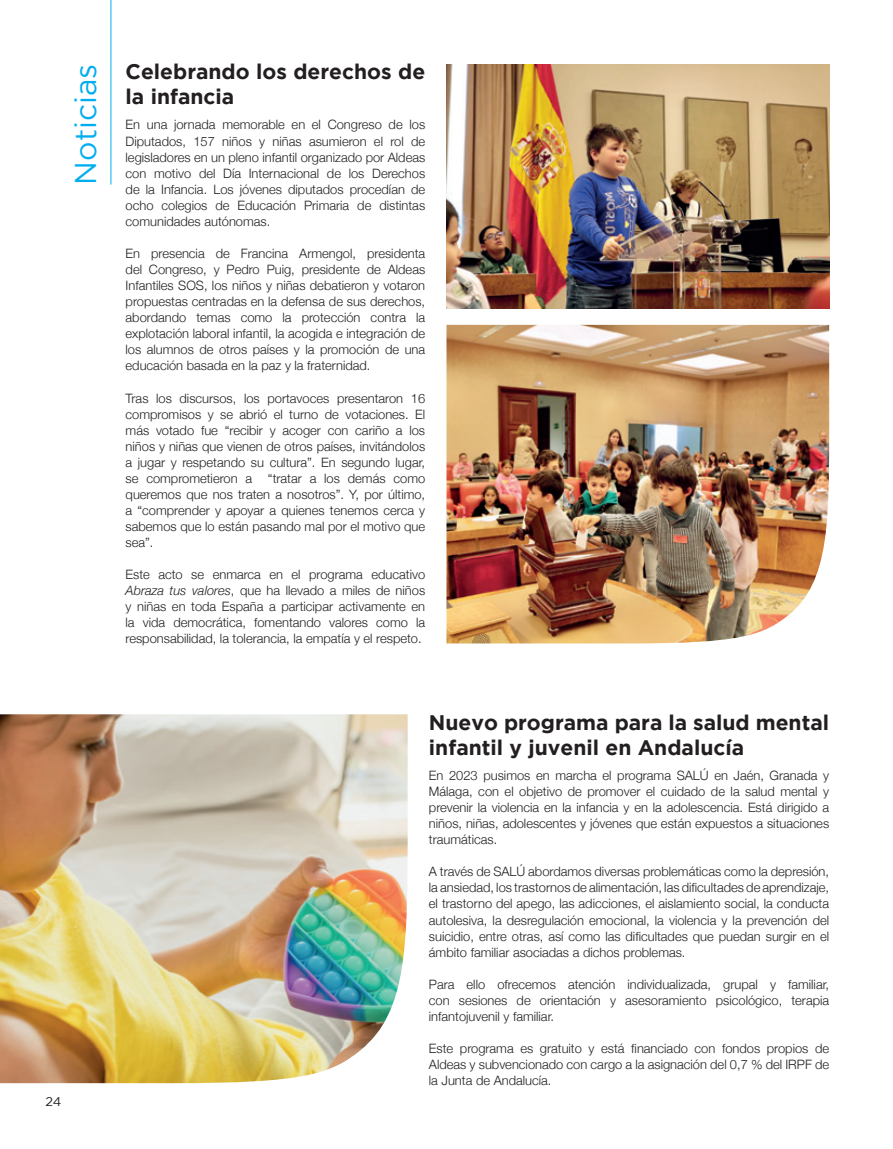
<style>
.page{position:relative;width:893px;height:1149px;background:#fff}
.page>*{position:absolute;margin:0;border:0;box-sizing:border-box;transform-origin:0 0}
.t1{font:30px "Gotham";color:#00aeef}
.t2{font:700 21px/25.2px "Gotham";color:#231f20}
.t3{font:300 12.9px/16px "Helvetica Neue";color:#231f20;text-align:justify}
.t4{font:12.75px "Gotham";color:#231f20}
.s1{font-style:italic}
</style>
<div class="page">
<hr style="left:111px;top:0;width:1px;height:184px;background:#00aeef">
<img style="left:446px;top:325px;width:383px;height:318px">
<img style="left:0;top:714px;width:408px;height:368px">
<img style="left:446px;top:64px;width:383px;height:244px">
<h1 class="t1" style="left:69px;top:184px;width:122px;rotate:-90deg">Noticias</h1>
<h2 class="t2" style="left:126px;top:59px;width:301px">Celebrando los derechos de la infancia</h2>
<p class="t3" style="left:126px;top:116px;width:301px">En una jornada memorable en el Congreso de los Diputados, 157 niños y niñas asumieron el rol de legisladores en un pleno infantil organizado por Aldeas con motivo del Día Internacional de los Derechos de la Infancia. Los jóvenes diputados procedían de ocho colegios de Educación Primaria de distintas comunidades autónomas.</p>
<p class="t3" style="left:126px;top:244px;width:301px">En presencia de Francina Armengol, presidenta del Congreso, y Pedro Puig, presidente de Aldeas Infantiles SOS, los niños y niñas debatieron y votaron propuestas centradas en la defensa de sus derechos, abordando temas como la protección contra la explotación laboral infantil, la acogida e integración de los alumnos de otros países y la promoción de una educación basada en la paz y la fraternidad.</p>
<p class="t3" style="left:126px;top:389px;width:301px">Tras los discursos, los portavoces presentaron 16 compromisos y se abrió el turno de votaciones. El más votado fue “recibir y acoger con cariño a los niños y niñas que vienen de otros países, invitándolos a jugar y respetando su cultura”. En segundo lugar, se comprometieron a “tratar a los demás como queremos que nos traten a nosotros”. Y, por último, a “comprender y apoyar a quienes tenemos cerca y sabemos que lo están pasando mal por el motivo que sea”.</p>
<p class="t3" style="left:126px;top:565px;width:301px">Este acto se enmarca en el programa educativo <span class="s1">Abraza tus valores</span>, que ha llevado a miles de niños y niñas en toda España a participar activamente en la vida democrática, fomentando valores como la responsabilidad, la tolerancia, la empatía y el respeto.</p>
<p class="t4" style="left:45px;top:1094px;width:17px">24</p>
<h2 class="t2" style="left:429px;top:708px;width:402px">Nuevo programa para la salud mental infantil y juvenil en Andalucía</h2>
<p class="t3" style="left:429px;top:766px;width:402px">En 2023 pusimos en marcha el programa SALÚ en Jaén, Granada y Málaga, con el objetivo de promover el cuidado de la salud mental y prevenir la violencia en la infancia y en la adolescencia. Está dirigido a niños, niñas, adolescentes y jóvenes que están expuestos a situaciones traumáticas.</p>
<p class="t3" style="left:429px;top:862px;width:402px">A través de SALÚ abordamos diversas problemáticas como la depresión, la ansiedad, los trastornos de alimentación, las dificultades de aprendizaje, el trastorno del apego, las adicciones, el aislamiento social, la conducta autolesiva, la desregulación emocional, la violencia y la prevención del suicidio, entre otras, así como las dificultades que puedan surgir en el ámbito familiar asociadas a dichos problemas.</p>
<p class="t3" style="left:429px;top:974px;width:402px">Para ello ofrecemos atención individualizada, grupal y familiar, con sesiones de orientación y asesoramiento psicológico, terapia infantojuvenil y familiar.</p>
<p class="t3" style="left:429px;top:1039px;width:402px">Este programa es gratuito y está financiado con fondos propios de Aldeas y subvencionado con cargo a la asignación del 0,7 % del IRPF de la Junta de Andalucía.</p>
</div>
